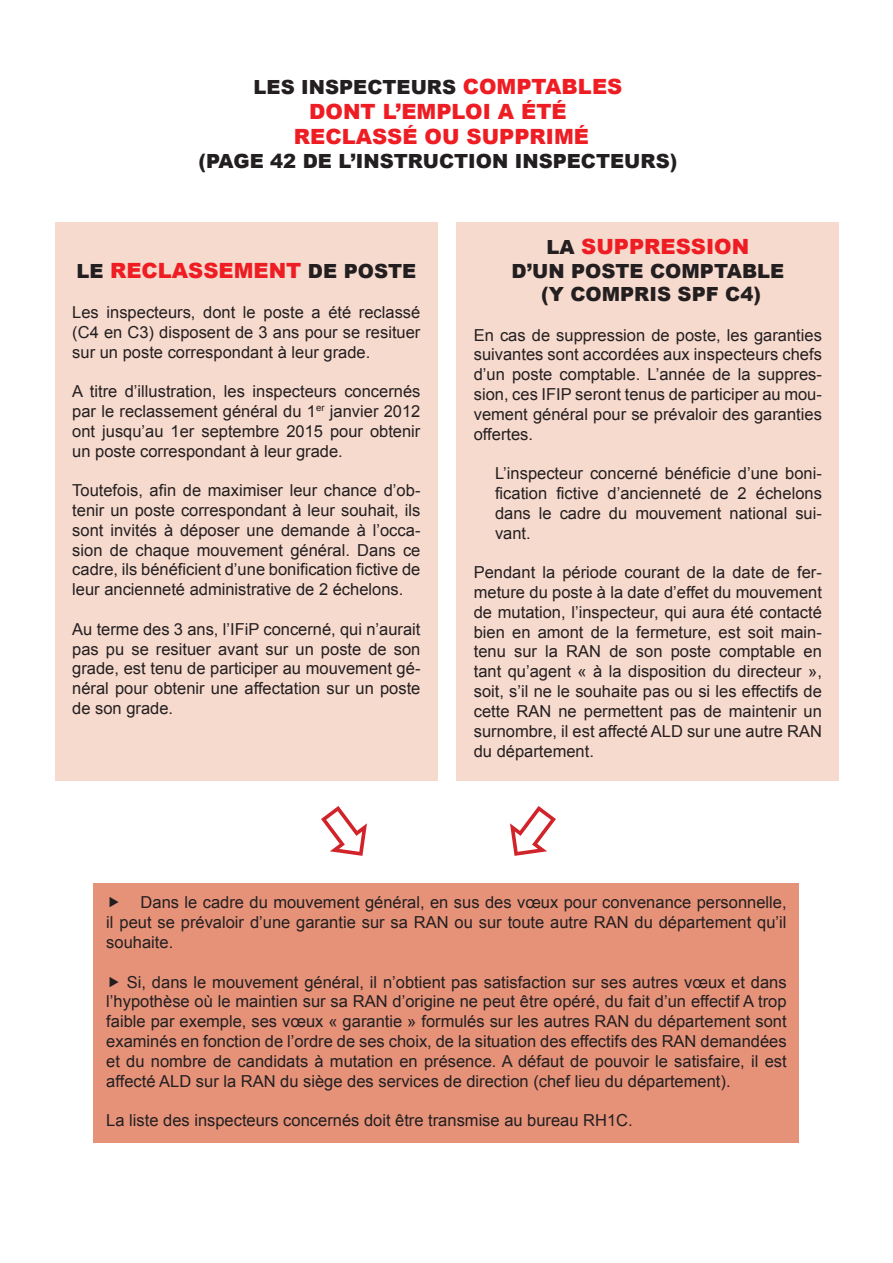
<style>
.page{position:relative;width:893px;height:1263px;background:#fff}
.page>*{position:absolute;margin:0;border:0;box-sizing:border-box;transform-origin:0 0}
.t1{font:900 21px/25.2px "Arial";color:#ee1d23;text-align:center}
.t2{font:900 19.5px/23.4px "Arial";color:#231f20;text-align:center}
.t3{font:16.5px/19.8px "Arial";color:#231f20;text-align:justify}
.s1{font-size:21px;color:#ee1d23}
.s2{font-size:19.5px;color:#231f20}
</style>
<div class="page">
<div style="left:55px;top:222px;width:382px;height:559px;background:#f7dace"></div>
<div style="left:457px;top:222px;width:382px;height:559px;background:#f7dace"></div>
<div style="left:94px;top:883px;width:705px;height:259px;background:#e59279"></div>
<svg style="left:510px;top:806px;width:46px;height:50px"></svg>
<svg style="left:321px;top:806px;width:46px;height:50px"></svg>
<p class="t2" style="left:254px;top:74px;width:370px">LES INSPECTEURS <span class="s1">COMPTABLES</span></p>
<p class="t1" style="left:294px;top:98px;width:297px">DONT L’EMPLOI A ÉTÉ<br>RECLASSÉ OU SUPPRIMÉ</p>
<p class="t2" style="left:199px;top:148px;width:480px">(PAGE 42 DE L’INSTRUCTION INSPECTEURS)</p>
<p class="t1" style="left:76px;top:258px;width:341px"><span class="s2">LE</span> RECLASSEMENT <span class="s2">DE POSTE</span></p>
<p class="t3" style="left:72px;top:302px;width:350px">Les inspecteurs, dont le poste a été reclassé (C4 en C3) disposent de 3 ans pour se resituer sur un poste correspondant à leur grade.</p>
<p class="t3" style="left:72px;top:382px;width:350px">A titre d’illustration, les inspecteurs concernés par le reclassement général du 1<sup>er</sup> janvier 2012 ont jusqu’au 1er septembre 2015 pour obtenir un poste correspondant à leur grade.</p>
<p class="t3" style="left:72px;top:481px;width:350px">Toutefois, afin de maximiser leur chance d’ob&shy;tenir un poste correspondant à leur souhait, ils sont invités à déposer une demande à l’occa&shy;sion de chaque mouvement général. Dans ce cadre, ils bénéficient d’une bonification fictive de leur ancienneté administrative de 2 échelons.</p>
<p class="t3" style="left:72px;top:619px;width:350px">Au terme des 3 ans, l’IFiP concerné, qui n’aurait pas pu se resituer avant sur un poste de son grade, est tenu de participer au mouvement gé&shy;néral pour obtenir une affectation sur un poste de son grade.</p>
<p class="t1" style="left:546px;top:233px;width:204px"><span class="s2">LA</span> SUPPRESSION</p>
<p class="t2" style="left:511px;top:258px;width:274px">D’UN POSTE COMPTABLE (Y COMPRIS SPF C4)</p>
<p class="t3" style="left:474px;top:325px;width:350px">En cas de suppression de poste, les garanties suivantes sont accordées aux inspecteurs chefs d’un poste comptable. L’année de la suppres&shy;sion, ces IFIP seront tenus de participer au mou&shy;vement général pour se prévaloir des garanties offertes.</p>
<p class="t3" style="left:495px;top:464px;width:328px">L’inspecteur concerné bénéficie d’une boni&shy;fication fictive d’ancienneté de 2 échelons dans le cadre du mouvement national sui&shy;vant.</p>
<p class="t3" style="left:474px;top:563px;width:350px">Pendant la période courant de la date de fer&shy;meture du poste à la date d’effet du mouvement de mutation, l’inspecteur, qui aura été contacté bien en amont de la fermeture, est soit main&shy;tenu sur la RAN de son poste comptable en tant qu’agent « à la disposition du directeur », soit, s’il ne le souhaite pas ou si les effectifs de cette RAN ne permettent pas de maintenir un surnombre, il est affecté ALD sur une autre RAN du département.</p>
<p class="t3" style="left:106px;top:893px;width:682px;text-indent:34px">Dans le cadre du mouvement général, en sus des vœux pour convenance personnelle, il peut se prévaloir d’une garantie sur sa RAN ou sur toute autre RAN du département qu’il souhaite.</p>
<p class="t3" style="left:106px;top:972px;width:682px;text-indent:21px">Si, dans le mouvement général, il n’obtient pas satisfaction sur ses autres vœux et dans l’hypothèse où le maintien sur sa RAN d’origine ne peut être opéré, du fait d’un effectif A trop faible par exemple, ses vœux « garantie » formulés sur les autres RAN du département sont examinés en fonction de l’ordre de ses choix, de la situation des effectifs des RAN demandées et du nombre de candidats à mutation en présence. A défaut de pouvoir le satisfaire, il est affecté ALD sur la RAN du siège des services de direction (chef lieu du département).</p>
<p class="t3" style="left:106px;top:1110px;width:528px">La liste des inspecteurs concernés doit être transmise au bureau RH1C.</p>
</div>
